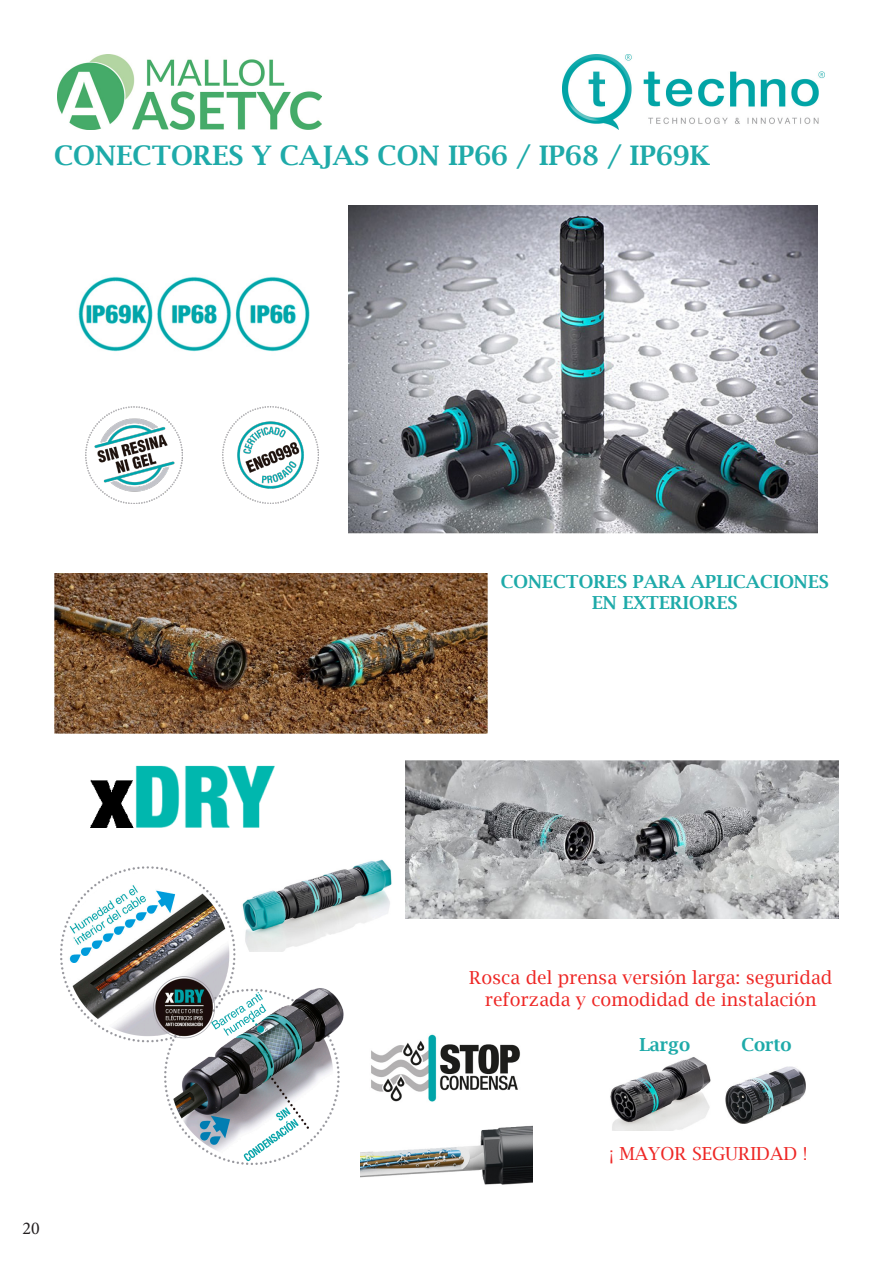
<style>
.page{position:relative;width:893px;height:1263px;background:#fff}
.page>*{position:absolute;margin:0;border:0;box-sizing:border-box;transform-origin:0 0}
.t1{font:600 27px "Lucida Bright";color:#1eaaa9}
.t2{font:18px/21.6px "Lucida Bright";color:#ee2725;text-align:center}
.t3{font:600 18px/21.6px "Lucida Bright";color:#1eaaa9;text-align:center}
.t4{font:18px "Minion Pro";color:#231f20}
</style>
<div class="page">
<img style="left:86px;top:407px;width:96px;height:96px">
<img style="left:54px;top:574px;width:433px;height:160px">
<img style="left:78px;top:276px;width:232px;height:76px">
<img style="left:349px;top:205px;width:468px;height:328px">
<img style="left:406px;top:760px;width:433px;height:159px">
<img style="left:58px;top:54px;width:264px;height:76px">
<img style="left:562px;top:54px;width:262px;height:76px">
<img style="left:361px;top:1034px;width:171px;height:151px">
<img style="left:91px;top:765px;width:184px;height:63px">
<img style="left:343px;top:859px;width:49px;height:72px">
<img style="left:725px;top:1067px;width:80px;height:57px">
<img style="left:610px;top:1057px;width:101px;height:74px">
<img style="left:222px;top:407px;width:97px;height:96px">
<img style="left:60px;top:866px;width:283px;height:299px">
<p class="t1" style="left:54px;top:140px;width:657px">CONECTORES Y CAJAS CON IP66 / IP68 / IP69K</p>
<p class="t4" style="left:23px;top:1216px;width:19px">20</p>
<p class="t3" style="left:501px;top:570px;width:330px">CONECTORES PARA APLICACIONES<br>EN EXTERIORES</p>
<p class="t2" style="left:469px;top:967px;width:365px">Rosca del prensa versión larga: seguridad reforzada y comodidad de instalación</p>
<p class="t3" style="left:639px;top:1033px;width:52px">Largo</p>
<p class="t3" style="left:741px;top:1033px;width:52px">Corto</p>
<p class="t2" style="left:609px;top:1142px;width:200px">¡ MAYOR SEGURIDAD !</p>
</div>
